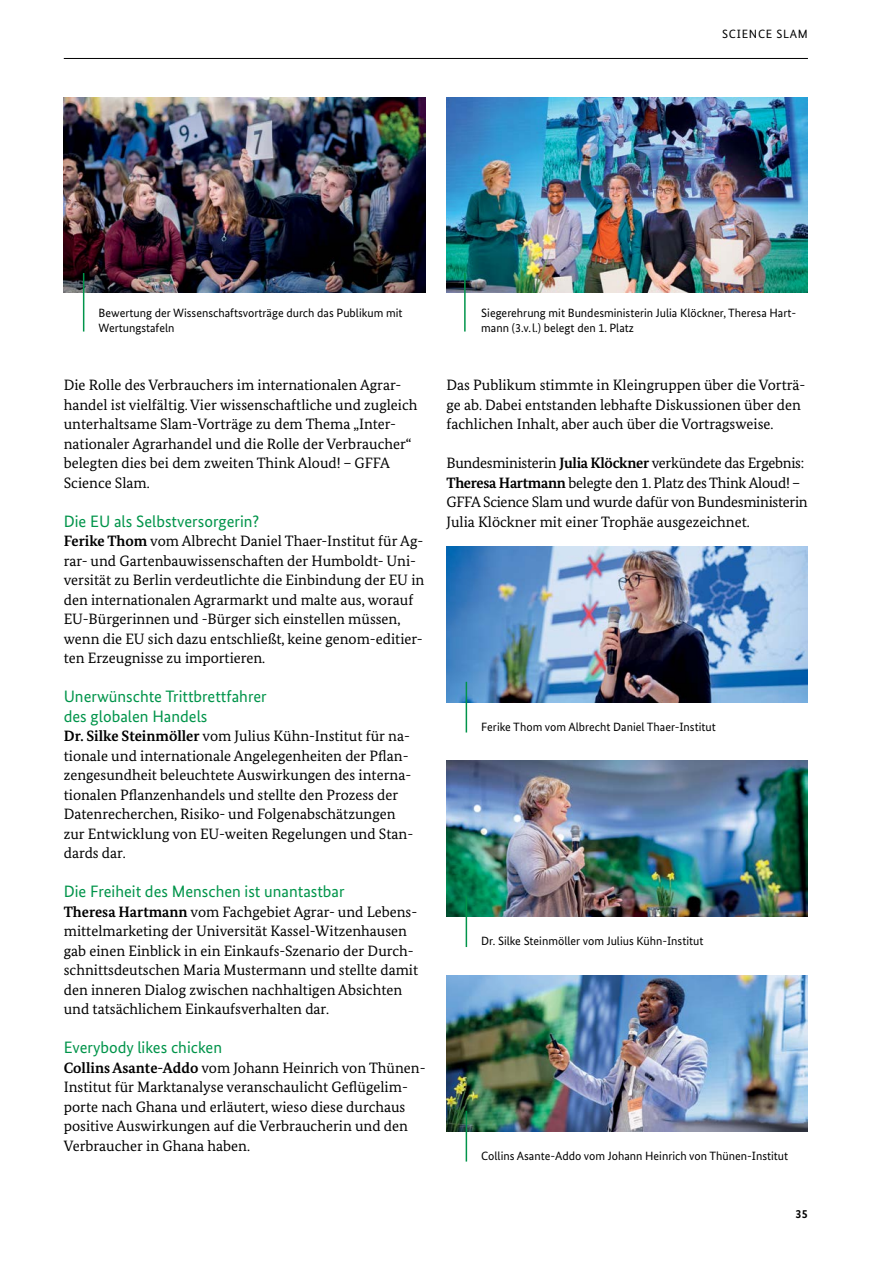
<style>
.page{position:relative;width:893px;height:1263px;background:#fff}
.page>*{position:absolute;margin:0;border:0;box-sizing:border-box;transform-origin:0 0}
.t1{font:16.5px/19.5px "Bundes Sans";color:#00944a}
.t2{font:15px/19.5px "Bundes Serif";color:#000}
.t3{font:15px/19.5px "Bundes Serif";letter-spacing:-.02em;color:#000}
.t4{font:12px/15px "Bundes Sans";color:#000}
.t5{font:12px "Bundes Sans";letter-spacing:.06em;color:#000}
.t6{font:700 12px "Bundes Sans";color:#000}
.s1{font-weight:700}
</style>
<div class="page">
<img style="left:64px;top:98px;width:361px;height:195px">
<img style="left:446px;top:98px;width:362px;height:195px">
<img style="left:446px;top:546px;width:362px;height:156px">
<img style="left:446px;top:760px;width:362px;height:157px">
<img style="left:446px;top:975px;width:362px;height:156px">
<hr style="left:83px;top:273px;width:1px;height:58px;background:#00944a">
<hr style="left:464px;top:273px;width:2px;height:58px;background:#00944a">
<hr style="left:466px;top:682px;width:1px;height:50px;background:#00944a">
<hr style="left:466px;top:896px;width:1px;height:51px;background:#00944a">
<hr style="left:466px;top:1111px;width:1px;height:50px;background:#00944a">
<hr style="left:64px;top:58px;width:744px;height:1px;background:#000">
<p class="t5" style="left:722px;top:26px;width:87px">SCIENCE SLAM</p>
<p class="t4" style="left:99px;top:305px;width:306px">Bewertung der Wissenschaftsvorträge durch das Publikum mit<br>Wertungstafeln</p>
<p class="t4" style="left:481px;top:305px;width:317px">Siegerehrung mit Bundesministerin Julia Klöckner, Theresa Hart&shy;mann (3.v.l.) belegt den 1. Platz</p>
<p class="t2" style="left:64px;top:375px;width:355px">Die Rolle des Verbrauchers im internationalen Agrar&shy;handel ist vielfältig. Vier wissenschaftliche und zugleich unterhaltsame Slam-Vorträge zu dem Thema „Inter&shy;nationaler Agrarhandel und die Rolle der Verbraucher“ belegten dies bei dem zweiten Think Aloud! – GFFA Science Slam.</p>
<h2 class="t1" style="left:64px;top:511px;width:197px">Die EU als Selbstversorgerin?</h2>
<p class="t2" style="left:64px;top:531px;width:362px"><span class="s1">Ferike Thom</span> vom Albrecht Daniel Thaer-Institut für Ag&shy;rar- und Gartenbauwissenschaften der Humboldt- Uni&shy;versität zu Berlin verdeutlichte die Einbindung der EU in den internationalen Agrarmarkt und malte aus, worauf EU-Bürgerinnen und -Bürger sich einstellen müssen, wenn die EU sich dazu entschließt, keine genom-editier&shy;ten Erzeugnisse zu importieren.</p>
<h2 class="t1" style="left:64px;top:686px;width:205px">Unerwünschte Trittbrettfahrer des globalen Handels</h2>
<p class="t2" style="left:64px;top:726px;width:351px"><span class="s1">Dr. Silke Steinmöller</span> vom Julius Kühn-Institut für na&shy;tionale und internationale Angelegenheiten der Pflan&shy;zengesundheit beleuchtete Auswirkungen des interna&shy;tionalen Pflanzenhandels und stellte den Prozess der Datenrecherchen, Risiko- und Folgenabschätzungen zur Entwicklung von EU-weiten Regelungen und Stan&shy;dards dar.</p>
<h2 class="t1" style="left:64px;top:881px;width:282px">Die Freiheit des Menschen ist unantastbar</h2>
<p class="t2" style="left:64px;top:901px;width:356px"><span class="s1">Theresa Hartmann</span> vom Fachgebiet Agrar- und Lebens&shy;mittelmarketing der Universität Kassel-Witzenhausen gab einen Einblick in ein Einkaufs-Szenario der Durch&shy;schnittsdeutschen Maria Mustermann und stellte damit den inneren Dialog zwischen nachhaltigen Absichten und tatsächlichem Einkaufsverhalten dar.</p>
<h2 class="t1" style="left:64px;top:1037px;width:160px">Everybody likes chicken</h2>
<p class="t2" style="left:64px;top:1057px;width:363px"><span class="s1">Collins Asante-Addo</span> vom Johann Heinrich von Thünen-Institut für Marktanalyse veranschaulicht Geflügelim&shy;porte nach Ghana und erläutert, wieso diese durchaus positive Auswirkungen auf die Verbraucherin und den Verbraucher in Ghana haben.</p>
<p class="t2" style="left:446px;top:375px;width:360px">Das Publikum stimmte in Kleingruppen über die Vorträ&shy;ge ab. Dabei entstanden lebhafte Diskussionen über den fachlichen Inhalt, aber auch über die Vortragsweise.</p>
<p class="t3" style="left:446px;top:453px;width:363px">Bundesministerin <span class="s1">Julia Klöckner</span> verkündete das Ergebnis:<br><span class="s1">Theresa Hartmann</span> belegte den 1. Platz des Think Aloud! – GFFA Science Slam und wurde dafür von Bundesministerin Julia Klöckner mit einer Trophäe ausgezeichnet.</p>
<p class="t4" style="left:481px;top:719px;width:236px">Ferike Thom vom Albrecht Daniel Thaer-Institut</p>
<p class="t4" style="left:481px;top:934px;width:224px">Dr. Silke Steinmöller vom Julius Kühn-Institut</p>
<p class="t4" style="left:481px;top:1148px;width:308px">Collins Asante-Addo vom Johann Heinrich von Thünen-Institut</p>
<p class="t6" style="left:795px;top:1207px;width:14px">35</p>
</div>
